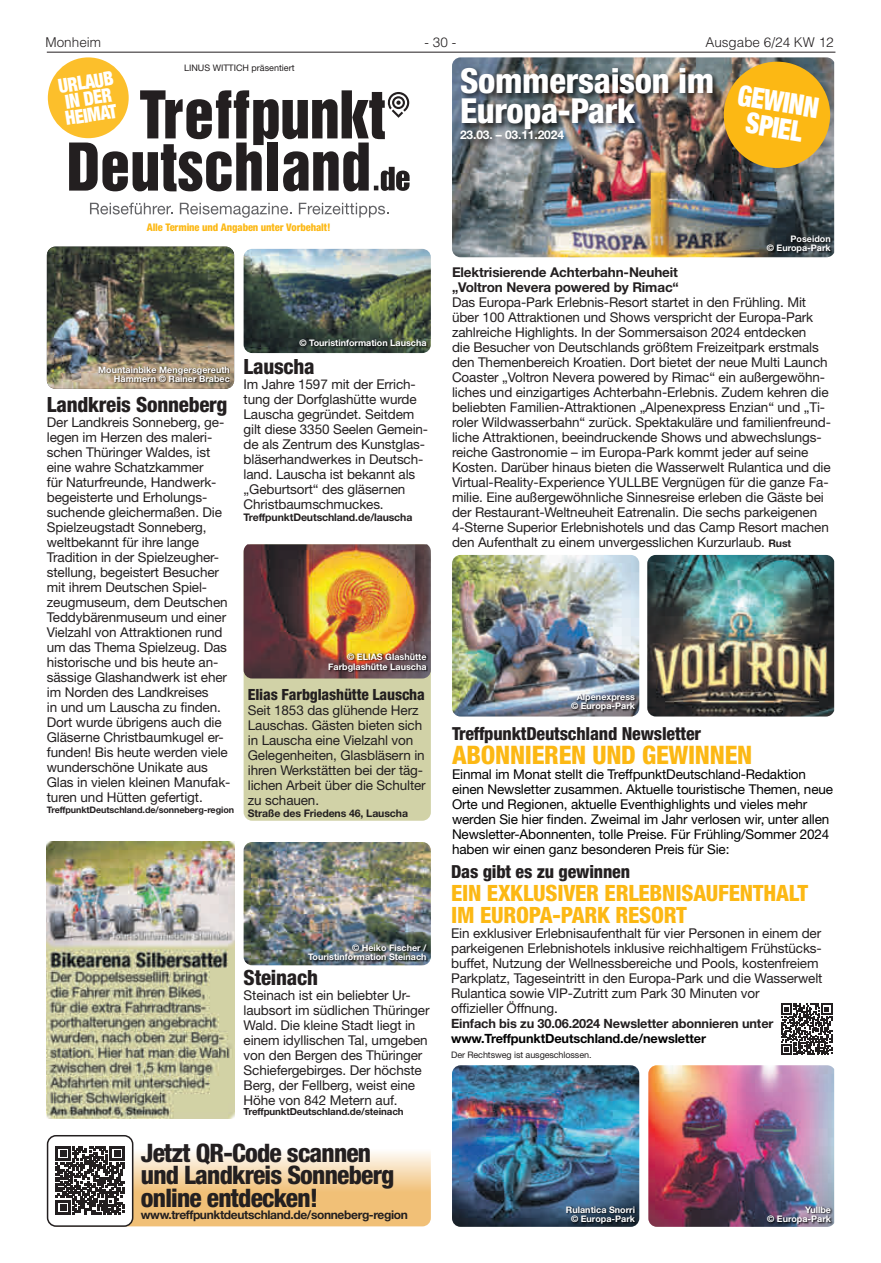
<style>
.page{position:relative;width:881px;height:1263px;background:#fff}
.page>*{position:absolute;margin:0;border:0;box-sizing:border-box;transform-origin:0 0}
.t1{font:800 condensed 34.5px/30px "Helvetica Neue LT";letter-spacing:-.01em;color:#fff}
.t2{font:900 condensed 28.5px/25.5px "Helvetica Neue";color:#fff;text-align:center;scale:.9 1}
.t3{font:800 condensed 25.5px/22.5px "Helvetica Neue LT";letter-spacing:-.03em;color:#231f20}
.t4{font:800 condensed 25.5px "Helvetica Neue LT";letter-spacing:-.01em;color:#fcb814}
.t5{font:800 condensed 22.5px/22.5px "Helvetica Neue LT";letter-spacing:-.01em;color:#fcb814}
.t6{font:800 condensed 21px "Helvetica Neue LT";letter-spacing:-.01em;color:#231f20}
.t7{font:900 condensed 19.5px/16.5px "Helvetica Neue";color:#fff;scale:.9 1}
.t8{font:800 condensed 18px "Helvetica Neue LT";letter-spacing:-.01em;color:#231f20}
.t9{font:800 condensed 15.45px "Helvetica Neue LT";letter-spacing:-.01em;color:#231f20}
.t10{font:13.5px/15px "Helvetica Neue LT";letter-spacing:-.01em;color:#231f20}
.t11{font:13.5px/15px "Helvetica Neue LT";letter-spacing:-.01em;color:#000001}
.t12{font:700 13.5px/15px "Helvetica Neue LT";letter-spacing:-.01em;color:#231f20}
.t13{font:300 13.5px "Helvetica LT";color:#231f20}
.t14{font:700 12.75px "Helvetica Neue LT";letter-spacing:-.01em;color:#231f20}
.t15{font:700 12.75px "Helvetica Neue LT";letter-spacing:-.01em;color:#000001}
.t16{font:700 12px "Helvetica Neue LT";letter-spacing:-.03em;color:#231f20}
.t17{font:700 12px "Helvetica Neue LT";letter-spacing:-.01em;color:#fff}
.t18{font:700 10.5px "Helvetica Neue LT";letter-spacing:-.01em;color:#231f20}
.t19{font:800 condensed 10.5px "Helvetica Neue LT";letter-spacing:-.01em;color:#fcb814}
.t20{font:700 9.75px "Helvetica Neue LT";letter-spacing:-.01em;color:#231f20}
.t21{font:700 9px/9px "Helvetica Neue LT";color:#fff;text-align:right}
.t22{font:9px "Helvetica Neue LT";letter-spacing:-.01em;color:#231f20}
.t23{font:700 9px "Helvetica Neue LT";letter-spacing:-.01em;color:#231f20}
.s1{font-weight:700;font-size:10.5px}
.s2{color:#000001}
</style>
<div class="page">
<hr style="left:47px;top:52px;width:788px;height:1px;background:#231f20">
<svg style="left:48px;top:1135px;width:382px;height:91px"></svg>
<div style="left:48px;top:1136px;width:85px;height:90px;background:#fff;border-radius:9px"></div>
<svg style="left:56px;top:1146px;width:68px;height:68px"></svg>
<div style="left:47px;top:1135px;width:86px;height:92px;border:2px solid #231f20;border-radius:9px"></div>
<div style="left:48px;top:57px;width:81px;height:81px;background:#fcbf2b;border-radius:50%"></div>
<svg style="left:90px;top:203px;width:83px;height:11px"></svg>
<svg style="left:180px;top:203px;width:111px;height:15px"></svg>
<svg style="left:299px;top:203px;width:89px;height:14px"></svg>
<svg style="left:69px;top:90px;width:340px;height:101px"></svg>
<img style="left:47px;top:247px;width:187px;height:142px">
<svg style="left:98px;top:366px;width:132px;height:17px;background:#81715c"></svg>
<img style="left:452px;top:57px;width:381px;height:200px">
<svg style="left:766px;top:236px;width:66px;height:18px"></svg>
<img style="left:452px;top:555px;width:187px;height:161px">
<img style="left:647px;top:555px;width:186px;height:161px">
<svg style="left:571px;top:694px;width:65px;height:18px"></svg>
<div style="left:459px;top:66px;width:260px;height:81px;background:#231f20;opacity:.75"></div>
<div style="left:720px;top:59px;width:113px;height:124px;background:#231f20;opacity:.25"></div>
<div style="left:723px;top:62px;width:106px;height:106px;background:#fcb814;border-radius:50%"></div>
<img style="left:452px;top:1065px;width:187px;height:162px">
<img style="left:648px;top:1065px;width:185px;height:162px">
<svg style="left:566px;top:1206px;width:70px;height:19px"></svg>
<svg style="left:767px;top:1206px;width:65px;height:19px"></svg>
<svg style="left:781px;top:1003px;width:51px;height:52px"></svg>
<div style="left:243px;top:544px;width:187px;height:277px;background:#d1d2a7;border-radius:9px"></div>
<img style="left:243px;top:544px;width:187px;height:134px">
<img style="left:329px;top:653px;width:98px;height:20px">
<img style="left:47px;top:842px;width:187px;height:276px">
<img style="left:243px;top:249px;width:187px;height:104px">
<svg style="left:299px;top:340px;width:128px;height:8px"></svg>
<img style="left:243px;top:842px;width:187px;height:123px">
<svg style="left:308px;top:945px;width:120px;height:17px;background:#4e595e"></svg>
<p class="t13" style="left:45px;top:34px;width:57px">Monheim</p>
<p class="t13" style="left:424px;top:34px;width:33px">- 30 -</p>
<p class="t13" style="left:705px;top:34px;width:130px">Ausgabe 6/24 KW 12</p>
<h3 class="t7" style="left:57px;top:77px;width:63px;rotate:-9deg">URLAUB<br>IN DER<br>HEIMAT</h3>
<p class="t22" style="left:184px;top:62px;width:112px">LINUS WITTICH präsentiert</p>
<h1 class="t1" style="left:460px;top:65px;width:255px">Sommersaison im<br>Europa-Park</h1>
<p class="t17" style="left:460px;top:128px;width:105px">23.03. – 03.11.2024</p>
<h2 class="t2" style="left:740px;top:81px;width:92px;rotate:9deg">GEWINN<br>SPIEL</h2>
<p class="t19" style="left:147px;top:221px;width:185px">Alle Termine und Angaben unter Vorbehalt!</p>
<p class="t21" style="left:98px;top:365px;width:133px">Mountainbike Mengersgereuth<br>Hämmern © Rainer Brabec</p>
<h3 class="t6" style="left:47px;top:392px;width:182px">Landkreis Sonneberg</h3>
<p class="t10" style="left:47px;top:415px;width:185px">Der Landkreis Sonneberg, ge&shy;legen im Herzen des maleri&shy;schen Thüringer Waldes, ist eine wahre Schatzkammer<br>für Naturfreunde, Handwerk&shy;begeisterte und Erholungs&shy;suchende gleichermaßen. Die<br>Spielzeugstadt Sonneberg, weltbekannt für ihre lange<br>Tradition in der Spielzeugher&shy;stellung, begeistert Besucher mit ihrem Deutschen Spiel&shy;zeugmuseum, dem Deutschen<br>Teddybärenmuseum und einer<br>Vielzahl von Attraktionen rund um das Thema Spielzeug. Das historische und bis heute an&shy;sässige Glashandwerk ist eher im Norden des Landkreises<br>in und um Lauscha zu finden.<br>Dort wurde übrigens auch die<br>Gläserne Christbaumkugel er&shy;funden! Bis heute werden viele wunderschöne Unikate aus<br>Glas in vielen kleinen Manufak&shy;turen und Hütten gefertigt.</p>
<p class="t23" style="left:47px;top:804px;width:189px">TreffpunktDeutschland.de/sonneberg-region</p>
<p class="t21" style="left:299px;top:338px;width:129px">© Touristinformation Lauscha</p>
<h3 class="t6" style="left:243px;top:353px;width:73px">Lauscha</h3>
<p class="t10" style="left:243px;top:376px;width:186px">Im Jahre 1597 mit der Errich&shy;tung der Dorfglashütte wurde<br>Lauscha gegründet. Seitdem gilt diese 3350 Seelen Gemein&shy;de als Zentrum des Kunstglas&shy;bläserhandwerkes in Deutsch&shy;land. Lauscha ist bekannt als „Geburtsort“ des gläsernen<br>Christbaumschmuckes.</p>
<p class="t18" style="left:243px;top:510px;width:170px">TreffpunktDeutschland.de/lauscha</p>
<p class="t21" style="left:328px;top:651px;width:100px;line-height:10.5px">© ELIAS Glashütte<br>Farbglashütte Lauscha</p>
<p class="t9" style="left:248px;top:685px;width:178px">Elias Farbglashütte Lauscha</p>
<p class="t10" style="left:248px;top:702px;width:179px">Seit 1853 das glühende Herz<br>Lauschas. Gästen bieten sich in Lauscha eine Vielzahl von<br>Gelegenheiten, Glasbläsern in ihren Werkstätten bei der täg&shy;lichen Arbeit über die Schulter zu schauen.</p>
<p class="t18" style="left:248px;top:806px;width:162px">Straße des Friedens 46, Lauscha</p>
<p class="t21" style="left:308px;top:943px;width:120px">© Heiko Fischer /<br>Touristinformation Steinach</p>
<h3 class="t6" style="left:243px;top:964px;width:76px">Steinach</h3>
<p class="t10" style="left:243px;top:987px;width:187px">Steinach ist ein beliebter Ur&shy;laubsort im südlichen Thüringer<br>Wald. Die kleine Stadt liegt in einem idyllischen Tal, umgeben von den Bergen des Thüringer<br>Schiefergebirges. Der höchste<br>Berg, der Fellberg, weist eine<br>Höhe von 842 Metern auf.</p>
<p class="t20" style="left:243px;top:1106px;width:161px">TreffpunktDeutschland.de/steinach</p>
<h3 class="t3" style="left:141px;top:1141px;width:255px">Jetzt QR-Code scannen und Landkreis Sonneberg online entdecken!</h3>
<p class="t16" style="left:141px;top:1207px;width:268px">www.treffpunktdeutschland.de/sonneberg-region</p>
<p class="t21" style="left:766px;top:234px;width:65px">Poseidon<br>© Europa-Park</p>
<p class="t12" style="left:452px;top:265px;width:228px">Elektrisierende Achterbahn-Neuheit „Voltron Nevera powered by Rimac“</p>
<p class="t10" style="left:452px;top:295px;width:380px">Das Europa-Park Erlebnis-Resort startet in den Frühling. Mit über 100 Attraktionen und Shows verspricht der Europa-Park zahlreiche Highlights. In der Sommersaison 2024 entdecken<br>die Besucher von Deutschlands größtem Freizeitpark erstmals den Themenbereich Kroatien. Dort bietet der neue Multi Launch Coaster „Voltron Nevera powered by Rimac“ ein außergewöhn&shy;liches und einzigartiges Achterbahn-Erlebnis. Zudem kehren die beliebten Familien-Attraktionen „Alpenexpress Enzian“ und „Ti&shy;roler Wildwasserbahn“ zurück. Spektakuläre und familienfreund&shy;liche Attraktionen, beeindruckende Shows und abwechslungs&shy;reiche Gastronomie – im Europa-Park kommt jeder auf seine Kosten. Darüber hinaus bieten die Wasserwelt Rulantica und die Virtual-Reality-Experience YULLBE Vergnügen für die ganze Fa&shy;milie. Eine außergewöhnliche Sinnesreise erleben die Gäste bei der Restaurant-Weltneuheit Eatrenalin. Die sechs parkeigenen 4-Sterne Superior Erlebnishotels und das Camp Resort machen den Aufenthalt zu einem unvergesslichen Kurzurlaub. <span class="s1">Rust</span></p>
<p class="t21" style="left:571px;top:692px;width:65px">Alpenexpress © Europa-Park</p>
<h3 class="t8" style="left:452px;top:722px;width:250px">TreffpunktDeutschland Newsletter</h3>
<h3 class="t4" style="left:452px;top:739px;width:302px">ABONNIEREN UND GEWINNEN</h3>
<p class="t11" style="left:452px;top:766px;width:382px">Einmal im Monat stellt die TreffpunktDeutschland-Redaktion einen Newsletter zusammen. Aktuelle touristische Themen, neue Orte und Regionen, aktuelle Eventhighlights und vieles mehr werden Sie hier finden. Zweimal im Jahr verlosen wir, unter allen Newsletter-Abonnenten, tolle Preise. Für Frühling/Sommer 2024 haben wir einen ganz besonderen Preis für Sie:</p>
<h3 class="t8" style="left:451px;top:861px;width:180px">Das gibt es zu gewinnen</h3>
<h3 class="t5" style="left:451px;top:881px;width:358px">EIN EXKLUSIVER ERLEBNISAUFENTHALT<br>IM EUROPA-PARK RESORT</h3>
<p class="t10" style="left:451px;top:926px;width:373px">Ein exklusiver Erlebnisaufenthalt für vier Personen in einem der parkeigenen Erlebnishotels inklusive reichhaltigem Frühstücks&shy;buffet, Nutzung der Wellnessbereiche und Pools, kostenfreiem Parkplatz, Tageseintritt in den Europa-Park und die Wasserwelt Rulantica sowie VIP-Zutritt zum Park 30 Minuten vor<br>offizieller Öffnung<span class="s2">.</span></p>
<p class="t14" style="left:451px;top:1016px;width:324px">Einfach bis zu 30.06.2024 Newsletter abonnieren unter</p>
<p class="t15" style="left:451px;top:1031px;width:256px">www.TreffpunktDeutschland.de/newsletter</p>
<p class="t22" style="left:451px;top:1050px;width:142px">Der Rechtsweg ist ausgeschlossen.</p>
<p class="t21" style="left:565px;top:1204px;width:70px;text-align:center">Rulantica Snorri © Europa-Park</p>
<p class="t21" style="left:767px;top:1204px;width:65px">Yullbe<br>© Europa-Park</p>
</div>
